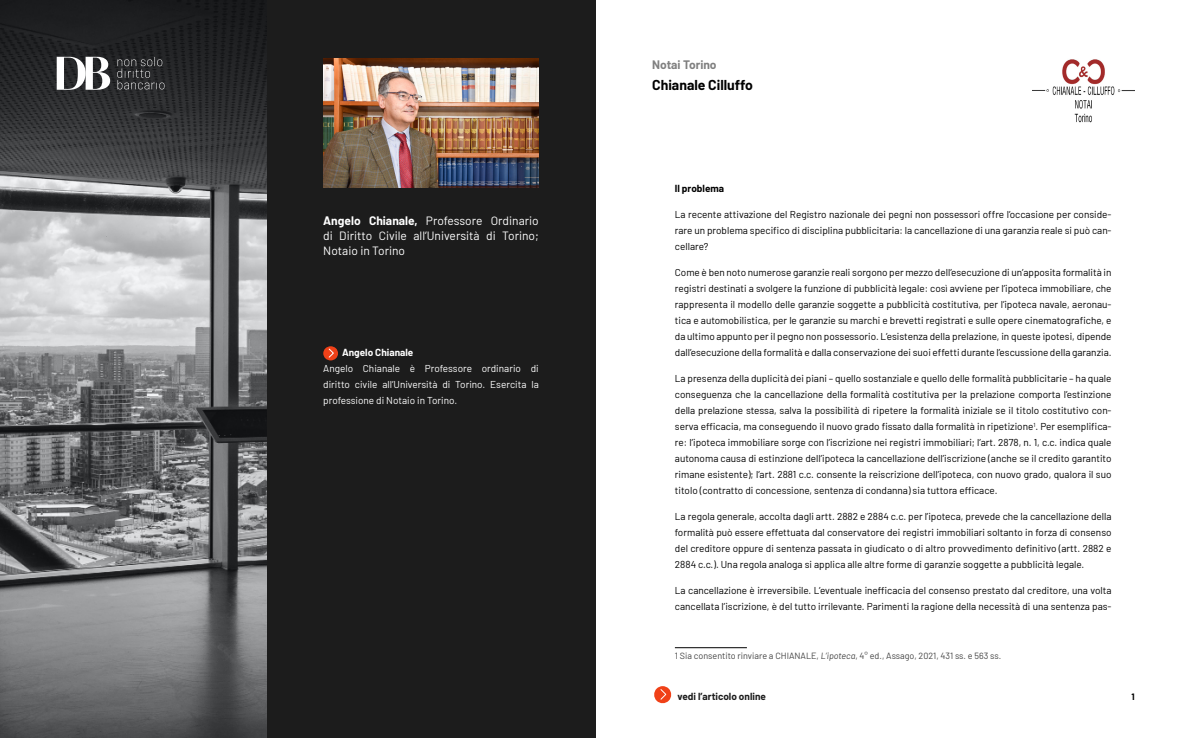
<style>
.page{position:relative;width:1191px;height:738px;background:#fff}
.page>*{position:absolute;margin:0;border:0;box-sizing:border-box;transform-origin:0 0}
.t1{font:700 14px "Barlow";color:#000}
.t2{font:12px/15px "Barlow";color:#fff;text-align:justify}
.t3{font:700 12px "Barlow";color:#808080}
.t4{font:10px/16px "Barlow";color:#000;text-align:justify}
.t5{font:10px/16px "Barlow";color:#fff;text-align:justify}
.t6{font:700 10px "Barlow";color:#1c1c1c}
.t7{font:700 10px "Barlow";color:#fff}
.t8{font:700 10px "Barlow";color:#000}
.t9{font:9px "Barlow";color:#444}
.t10{font:700 9px "Barlow";color:#000}
.s1{font-weight:700}
.s2{font-style:italic}
</style>
<div class="page">
<svg style="left:654px;top:686px;width:18px;height:17px"></svg>
<img style="left:1032px;top:59px;width:102px;height:64px">
<img style="left:0;top:0;width:266px;height:737px">
<div style="left:266px;top:0;width:329px;height:737px;background:#1c1c1c"></div>
<hr style="left:675px;top:646px;width:72px;height:1px;background:#000">
<svg style="left:117px;top:57px;width:47px;height:32px;background:#3b3c3e"></svg>
<svg style="left:57px;top:57px;width:53px;height:33px"></svg>
<img style="left:323px;top:58px;width:216px;height:130px">
<svg style="left:323px;top:346px;width:15px;height:14px"></svg>
<p class="t2" style="left:323px;top:212px;width:217px"><span class="s1">Angelo Chianale,</span> Professore Ordinario di Diritto Civile all’Università di Torino; Notaio in Torino</p>
<p class="t7" style="left:342px;top:345px;width:73px">Angelo Chianale</p>
<p class="t5" style="left:323px;top:359px;width:217px">Angelo Chianale è Professore ordinario di diritto civile all’Università di Torino. Esercita la professione di Notaio in Torino.</p>
<p class="t3" style="left:652px;top:55px;width:66px">Notai Torino</p>
<h1 class="t1" style="left:652px;top:75px;width:102px">Chianale Cilluffo</h1>
<p class="t8" style="left:675px;top:181px;width:51px">Il problema</p>
<p class="t4" style="left:675px;top:205px;width:438px">La recente attivazione del Registro nazionale dei pegni non possessori offre l’occasione per conside&shy;rare un problema specifico di disciplina pubblicitaria: la cancellazione di una garanzia reale si può can&shy;cellare?</p>
<p class="t4" style="left:675px;top:263px;width:438px">Come è ben noto numerose garanzie reali sorgono per mezzo dell’esecuzione di un’apposita formalità in registri destinati a svolgere la funzione di pubblicità legale: così avviene per l’ipoteca immobiliare, che rappresenta il modello delle garanzie soggette a pubblicità costitutiva, per l’ipoteca navale, aeronau&shy;tica e automobilistica, per le garanzie su marchi e brevetti registrati e sulle opere cinematografiche, e da ultimo appunto per il pegno non possessorio. L’esistenza della prelazione, in queste ipotesi, dipende dall’esecuzione della formalità e dalla conservazione dei suoi effetti durante l’escussione della garanzia.</p>
<p class="t4" style="left:675px;top:369px;width:438px">La presenza della duplicità dei piani – quello sostanziale e quello delle formalità pubblicitarie – ha quale conseguenza che la cancellazione della formalità costitutiva per la prelazione comporta l’estinzione della prelazione stessa, salva la possibilità di ripetere la formalità iniziale se il titolo costitutivo con&shy;serva efficacia, ma conseguendo il nuovo grado fissato dalla formalità in ripetizione<sup>1</sup>. Per esemplifica&shy;re: l’ipoteca immobiliare sorge con l’iscrizione nei registri immobiliari; l’art. 2878, n. 1, c.c. indica quale autonoma causa di estinzione dell’ipoteca la cancellazione dell’iscrizione (anche se il credito garantito rimane esistente); l’art. 2881 c.c. consente la reiscrizione dell’ipoteca, con nuovo grado, qualora il suo titolo (contratto di concessione, sentenza di condanna) sia tuttora efficace.</p>
<p class="t4" style="left:675px;top:507px;width:438px">La regola generale, accolta dagli artt. 2882 e 2884 c.c. per l’ipoteca, prevede che la cancellazione della formalità può essere effettuata dal conservatore dei registri immobiliari soltanto in forza di consenso del creditore oppure di sentenza passata in giudicato o di altro provvedimento definitivo (artt. 2882 e 2884 c.c.). Una regola analoga si applica alle altre forme di garanzie soggette a pubblicità legale.</p>
<p class="t4" style="left:675px;top:581px;width:438px">La cancellazione è irreversibile. L’eventuale inefficacia del consenso prestato dal creditore, una volta cancellata l’iscrizione, è del tutto irrilevante. Parimenti la ragione della necessità di una sentenza pas-</p>
<p class="t9" style="left:675px;top:648px;width:328px">1 Sia consentito rinviare a CHIANALE, <span class="s2">L’ipoteca</span>, 4° ed., Assago, 2021, 431 ss. e 563 ss.</p>
<p class="t6" style="left:677px;top:688px;width:90px">vedi l’articolo online</p>
<p class="t10" style="left:1131px;top:689px;width:5px">1</p>
</div>
